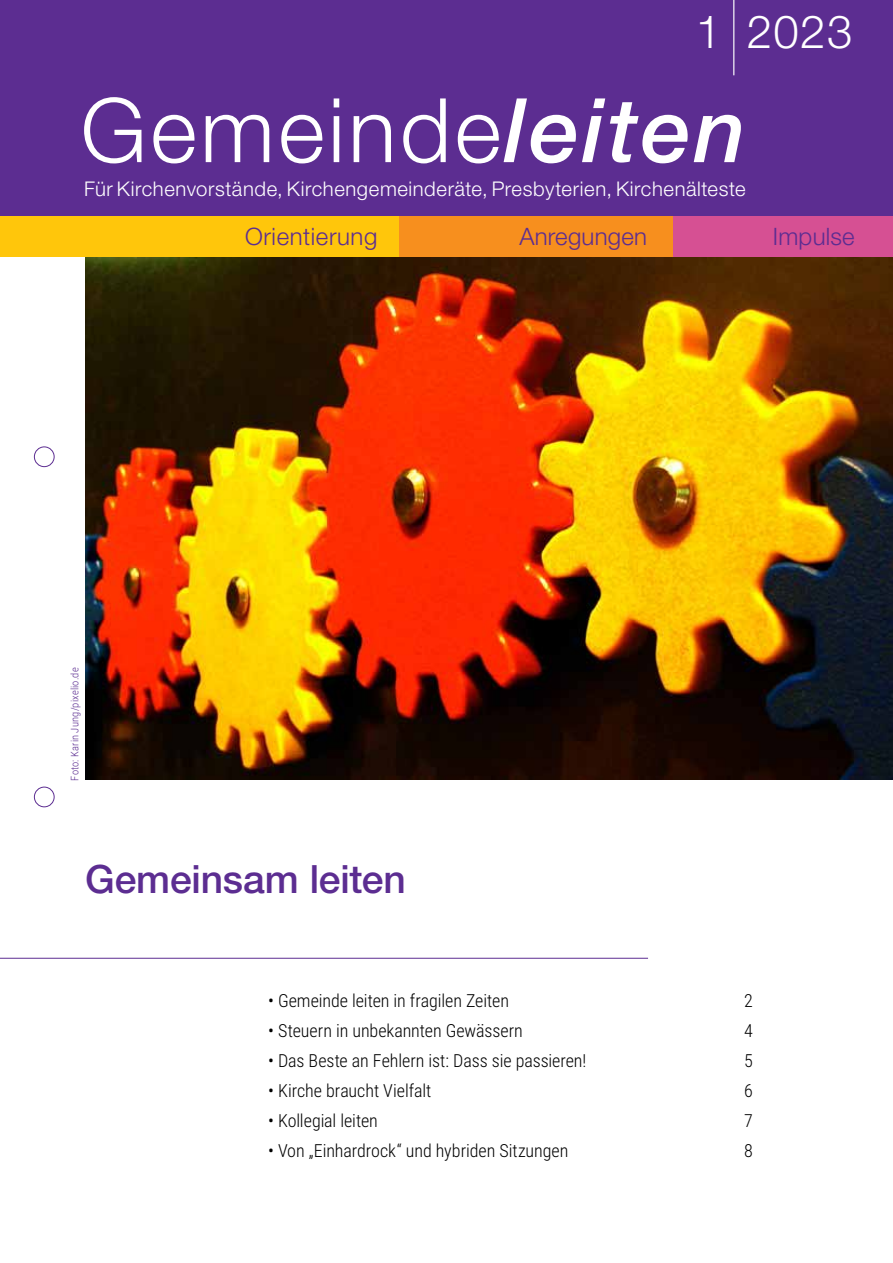
<style>
.page{position:relative;width:893px;height:1263px;background:#fff}
.page>*{position:absolute;margin:0;border:0;box-sizing:border-box;transform-origin:0 0}
.t1{font:300 89.1px "Helvetica Neue LT Std";letter-spacing:.04em;color:#fff}
.t2{font:300 45.75px "Helvetica Neue LT Std";color:#fff}
.t3{font:500 39px "Helvetica Neue LT Std";letter-spacing:-.005em;color:#5c2d91}
.t4{font:300 24px "Helvetica Neue LT Std";letter-spacing:.01em;color:#5c2d91}
.t5{font:300 20.25px "Helvetica Neue LT Std";letter-spacing:.03em;color:#fff}
.t6{font:300 18px "Roboto Condensed";letter-spacing:-.005em;color:#000}
.t7{font:300 10.5px "Roboto Condensed";letter-spacing:.02em;color:#5c2d91}
.s1{font-weight:500;font-style:italic}
</style>
<div class="page">
<hr style="left:0;top:958px;width:648px;height:1px;background:#5c2d91">
<div style="left:0;top:0;width:893px;height:216px;background:#5c2d91"></div>
<img style="left:85px;top:257px;width:808px;height:523px">
<div style="left:0;top:216px;width:399px;height:40px;background:#ffc60b"></div>
<div style="left:672px;top:216px;width:221px;height:40px;background:#d65093"></div>
<div style="left:399px;top:216px;width:273px;height:40px;background:#f78f1e"></div>
<hr style="left:733px;top:0;width:1px;height:75px;background:#fff">
<div style="left:34px;top:446px;width:21px;height:21px;border:1px solid #5c2d91;border-radius:50%"></div>
<div style="left:34px;top:787px;width:21px;height:20px;border:1px solid #5c2d91;border-radius:50%"></div>
<h2 class="t2" style="left:696px;top:4px;width:158px">1 2023</h2>
<h1 class="t1" style="left:81px;top:76px;width:667px">Gemeinde<span class="s1">leiten</span></h1>
<p class="t5" style="left:84px;top:177px;width:663px">Für Kirchenvorstände, Kirchengemeinderäte, Presbyterien, Kirchenälteste</p>
<h3 class="t4" style="left:519px;top:222px;width:129px">Anregungen</h3>
<h3 class="t4" style="left:245px;top:222px;width:134px">Orientierung</h3>
<h3 class="t4" style="left:773px;top:222px;width:83px">Impulse</h3>
<p class="t7" style="left:67px;top:781px;width:115px;rotate:-90deg">Foto: Karin Jung/pixelio.de</p>
<h3 class="t3" style="left:85px;top:856px;width:322px">Gemeinsam leiten</h3>
<p class="t6" style="left:268px;top:988px;width:242px">• Gemeinde leiten in fragilen Zeiten</p>
<p class="t6" style="left:744px;top:988px;width:10px">2</p>
<p class="t6" style="left:268px;top:1018px;width:256px">• Steuern in unbekannten Gewässern</p>
<p class="t6" style="left:744px;top:1018px;width:10px">4</p>
<p class="t6" style="left:268px;top:1048px;width:320px">• Das Beste an Fehlern ist: Dass sie passieren!</p>
<p class="t6" style="left:744px;top:1048px;width:10px">5</p>
<p class="t6" style="left:268px;top:1078px;width:165px">• Kirche braucht Vielfalt</p>
<p class="t6" style="left:744px;top:1078px;width:10px">6</p>
<p class="t6" style="left:268px;top:1108px;width:111px">• Kollegial leiten</p>
<p class="t6" style="left:744px;top:1108px;width:10px">7</p>
<p class="t6" style="left:268px;top:1138px;width:302px">• Von „Einhardrock“ und hybriden Sitzungen</p>
<p class="t6" style="left:744px;top:1138px;width:10px">8</p>
</div>
